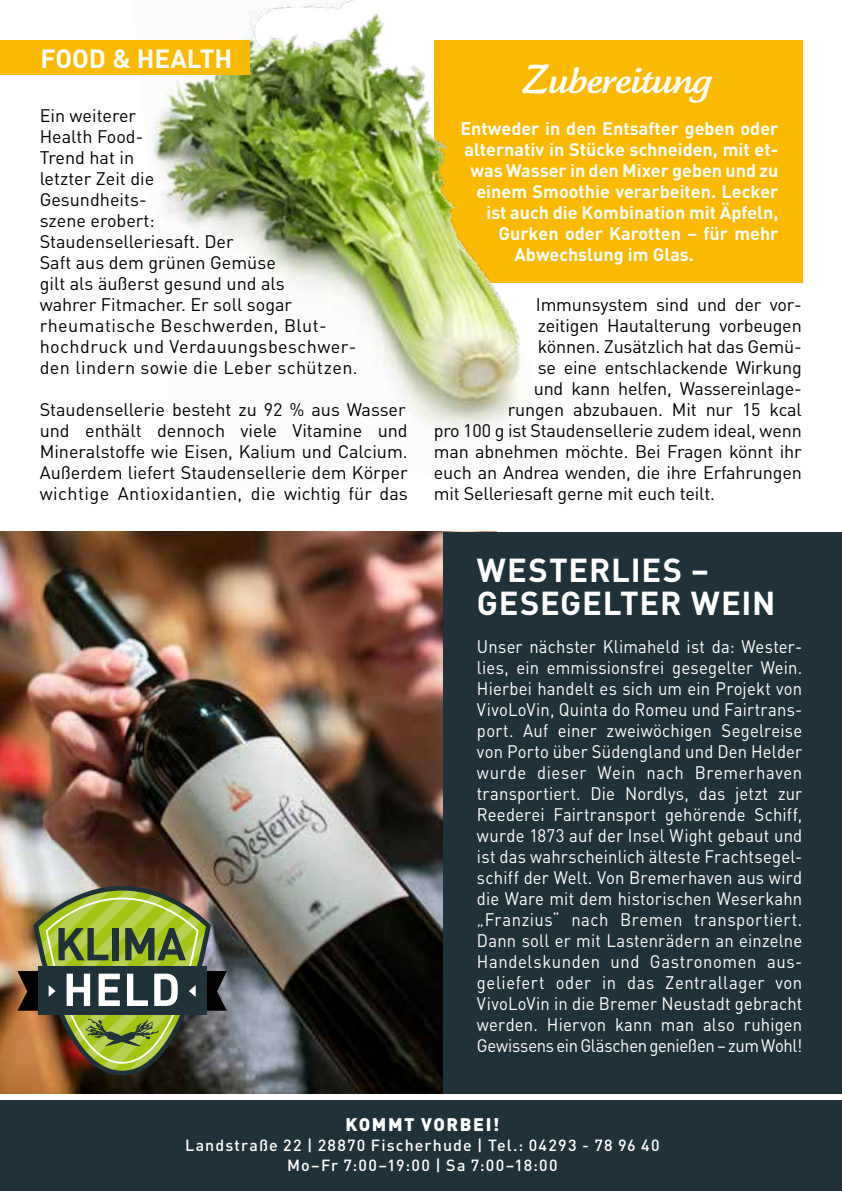
<style>
.page{position:relative;width:842px;height:1191px;background:#fff}
.page>*{position:absolute;margin:0;border:0;box-sizing:border-box;transform-origin:0 0}
.t1{font:40px "Tartine Script TF";color:#fff}
.t2{font:700 32.8px/32.8px "DIN";letter-spacing:.02em;color:#fff}
.t3{font:700 26px "DIN";color:#fff}
.t4{font:18px/21px "DIN";letter-spacing:-.01em;color:#000}
.t5{font:18px/21px "DIN";letter-spacing:-.015em;color:#fff;text-align:justify;scale:.92 1}
.t6{font:700 18px "DIN";color:#fff}
.t7{font:900 18px "DIN";letter-spacing:.085em;color:#fff}
.t8{font:500 16px/20px "DIN";letter-spacing:.075em;color:#fff;text-align:center}
</style>
<div class="page">
<img style="left:0;top:532px;width:444px;height:561px">
<div style="left:444px;top:532px;width:398px;height:561px;background:#203239"></div>
<div style="left:0;top:1100px;width:842px;height:91px;background:#203239"></div>
<div style="left:434px;top:41px;width:368px;height:242px;background:#fbba00"></div>
<img style="left:132px;top:0;width:408px;height:433px">
<div style="left:0;top:41px;width:249px;height:34px;background:#fbba00"></div>
<img style="left:18px;top:886px;width:209px;height:189px">
<h3 class="t3" style="left:41px;top:41px;width:193px">FOOD &amp; HEALTH</h3>
<p class="t4" style="left:40px;top:105px;width:320px">Ein weiterer<br>Health Food-<br>Trend hat in<br>letzter Zeit die<br>Gesundheits-<br>szene erobert:<br>Staudenselleriesaft. Der<br>Saft aus dem grünen Gemüse<br>gilt als äußerst gesund und als<br>wahrer Fitmacher. Er soll sogar rheumatische Beschwerden, Blut&shy;hochdruck und Verdauungsbeschwer&shy;den lindern sowie die Leber schützen.</p>
<p class="t4" style="left:40px;top:399px;width:370px;text-align:justify">Staudensellerie besteht zu 92 % aus Wasser und enthält dennoch viele Vitamine und Mineralstoffe wie Eisen, Kalium und Calcium.<br>Außerdem liefert Staudensellerie dem Körper wichtige Antioxidantien, die wichtig für das</p>
<h1 class="t1" style="left:522px;top:56px;width:192px">Zubereitung</h1>
<p class="t6" style="left:460px;top:116px;width:320px">Entweder in den Entsafter geben oder</p>
<p class="t6" style="left:464px;top:137px;width:316px">alternativ in Stücke schneiden, mit et-</p>
<p class="t6" style="left:470px;top:158px;width:309px">was Wasser in den Mixer geben und zu</p>
<p class="t6" style="left:476px;top:179px;width:304px">einem Smoothie verarbeiten. Lecker</p>
<p class="t6" style="left:486px;top:200px;width:293px">ist auch die Kombination mit Äpfeln,</p>
<p class="t6" style="left:498px;top:221px;width:282px">Gurken oder Karotten – für mehr</p>
<p class="t6" style="left:514px;top:242px;width:181px">Abwechslung im Glas.</p>
<p class="t4" style="left:536px;top:294px;width:268px">Immunsystem sind und der vor-</p>
<p class="t4" style="left:538px;top:315px;width:266px">zeitigen Hautalterung vorbeugen</p>
<p class="t4" style="left:538px;top:336px;width:266px">können. Zusätzlich hat das Gemü-</p>
<p class="t4" style="left:538px;top:357px;width:266px">se eine entschlackende Wirkung</p>
<p class="t4" style="left:534px;top:378px;width:270px">und kann helfen, Wassereinlage-</p>
<p class="t4" style="left:508px;top:399px;width:295px">rungen abzubauen. Mit nur 15 kcal</p>
<p class="t4" style="left:434px;top:420px;width:369px">pro 100 g ist Staudensellerie zudem ideal, wenn</p>
<p class="t4" style="left:434px;top:441px;width:370px">man abnehmen möchte. Bei Fragen könnt ihr</p>
<p class="t4" style="left:434px;top:462px;width:370px">euch an Andrea wenden, die ihre Erfahrungen</p>
<p class="t4" style="left:434px;top:483px;width:283px">mit Selleriesaft gerne mit euch teilt.</p>
<h2 class="t2" style="left:477px;top:552px;width:300px">WESTERLIES –<br>GESEGELTER WEIN</h2>
<p class="t5" style="left:477px;top:636px;width:355px">Unser nächster Klimaheld ist da: Wester&shy;lies, ein emmissionsfrei gesegelter Wein.<br>Hierbei handelt es sich um ein Projekt von VivoLoVin, Quinta do Romeu und Fairtrans&shy;port. Auf einer zweiwöchigen Segelreise von Porto über Südengland und Den Helder wurde dieser Wein nach Bremerhaven transportiert. Die Nordlys, das jetzt zur Reederei Fairtransport gehörende Schiff, wurde 1873 auf der Insel Wight gebaut und ist das wahrscheinlich älteste Frachtsegel&shy;schiff der Welt. Von Bremerhaven aus wird die Ware mit dem historischen Weserkahn „Franzius“ nach Bremen transportiert.<br>Dann soll er mit Lastenrädern an einzelne Handelskunden und Gastronomen aus&shy;geliefert oder in das Zentrallager von VivoLoVin in die Bremer Neustadt gebracht werden. Hiervon kann man also ruhigen Gewissens ein Gläschen genießen – zum Wohl!</p>
<p class="t7" style="left:346px;top:1112px;width:155px">KOMMT VORBEI!</p>
<p class="t8" style="left:185px;top:1134px;width:476px">Landstraße 22 | 28870 Fischerhude | Tel.: 04293 - 78 96 40<br>Mo–Fr 7:00–19:00 | Sa 7:00–18:00</p>
</div>
